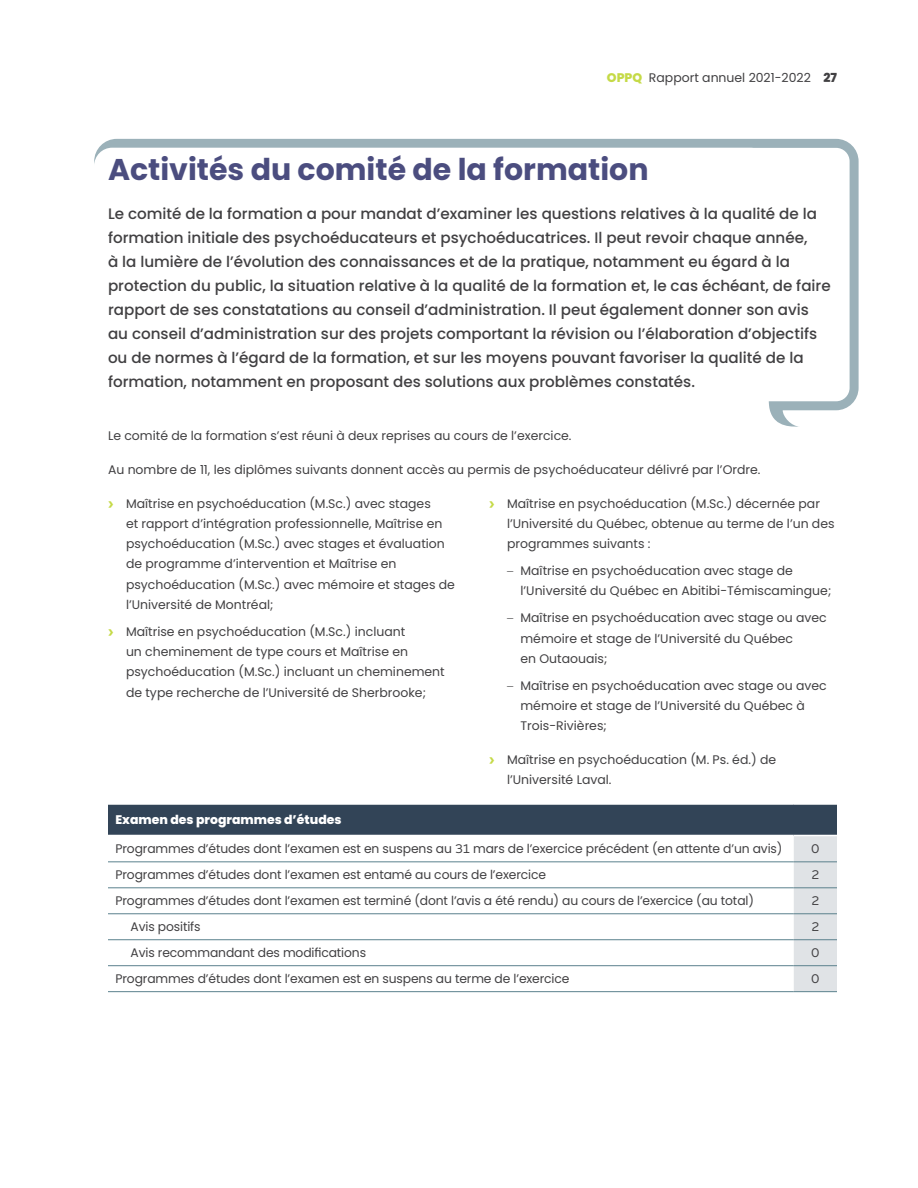
<style>
.page{position:relative;width:918px;height:1188px;background:#fff}
.page>*{position:absolute;margin:0;border:0;box-sizing:border-box;transform-origin:0 0}
.t1{font:700 30px "Poppins";color:#4b4d7f}
.P-Intro-Encadré{font:500 15.15px/24px "Poppins";color:#414042}
.TD{font:12.45px/20.2px "Poppins";color:#414042}
.P_span{font:12.45px "Poppins";color:#414042}
.TH{font:800 12.45px "Poppins";color:#fff}
.TD-2{font:12.45px "Alright Sans";color:#414042}
.s1{font-weight:800;color:#c5da47}
.s2{font-weight:800}
.s3{font-family:"Montserrat";font-weight:700;font-size:16.5px;color:#c5da47}
.s4{font-family:"Montserrat"}
.s5{font-family:"Alright Sans"}
</style>
<div class="page">
<div style="left:108px;top:804px;width:729px;height:32px;background:#324457"></div>
<div style="left:794px;top:836px;width:43px;height:155px;background:#e0e3e6"></div>
<hr style="left:108px;top:803px;width:686px;height:2px;background:#fff">
<hr style="left:794px;top:803px;width:43px;height:2px;background:#fff">
<hr style="left:108px;top:835px;width:686px;height:1px;background:#fff">
<hr style="left:794px;top:835px;width:43px;height:1px;background:#fff">
<hr style="left:108px;top:861px;width:686px;height:1px;background:#5b818d">
<hr style="left:794px;top:861px;width:43px;height:1px;background:#5b818d">
<hr style="left:108px;top:887px;width:686px;height:1px;background:#5b818d">
<hr style="left:794px;top:887px;width:43px;height:1px;background:#5b818d">
<hr style="left:108px;top:913px;width:686px;height:1px;background:#5b818d">
<hr style="left:794px;top:913px;width:43px;height:1px;background:#5b818d">
<hr style="left:108px;top:939px;width:686px;height:1px;background:#5b818d">
<hr style="left:794px;top:939px;width:43px;height:1px;background:#5b818d">
<hr style="left:108px;top:965px;width:686px;height:1px;background:#5b818d">
<hr style="left:794px;top:965px;width:43px;height:1px;background:#5b818d">
<hr style="left:108px;top:991px;width:686px;height:1px;background:#5b818d">
<hr style="left:794px;top:991px;width:43px;height:1px;background:#5b818d">
<svg style="left:94px;top:139px;width:765px;height:288px"></svg>
<p class="TD" style="left:607px;top:68px;width:232px"><span class="s1">OPPQ</span> Rapport annuel 2021-2022 <span class="s2">27</span></p>
<h2 class="t1" style="left:108px;top:152px;width:542px">Activités du comité de la formation</h2>
<p class="P-Intro-Encadré" style="left:108px;top:202px;width:724px">Le comité de la formation a pour mandat d’examiner les questions relatives à la qualité de la formation initiale des psychoéducateurs et psychoéducatrices. Il peut revoir chaque année,<br>à la lumière de l’évolution des connaissances et de la pratique, notamment eu égard à la protection du public, la situation relative à la qualité de la formation et, le cas échéant, de faire rapport de ses constatations au conseil d’administration. Il peut également donner son avis au conseil d’administration sur des projets comportant la révision ou l’élaboration d’objectifs ou de normes à l’égard de la formation, et sur les moyens pouvant favoriser la qualité de la formation, notamment en proposant des solutions aux problèmes constatés.</p>
<p class="P_span" style="left:108px;top:429px;width:464px">Le comité de la formation s’est réuni à deux reprises au cours de l’exercice.</p>
<p class="P_span" style="left:108px;top:462px;width:653px">Au nombre de 11, les diplômes suivants donnent accès au permis de psychoéducateur délivré par l’Ordre.</p>
<p class="TD" style="left:126px;top:493px;width:330px;text-indent:-18px"><span class="s3">›</span> Maîtrise en psychoéducation (M.Sc.) avec stages<br>et rapport d’intégration professionnelle, Maîtrise en psychoéducation (M.Sc.) avec stages et évaluation de programme d’intervention et Maîtrise en psychoéducation (M.Sc.) avec mémoire et stages de l’Université de Montréal;</p>
<p class="TD" style="left:126px;top:622px;width:320px;text-indent:-18px"><span class="s3">›</span> Maîtrise en psychoéducation (M.Sc.) incluant<br>un cheminement de type cours et Maîtrise en psychoéducation (M.Sc.) incluant un cheminement de type recherche de l’Université de Sherbrooke;</p>
<p class="TD" style="left:507px;top:493px;width:329px;text-indent:-18px"><span class="s3">›</span> Maîtrise en psychoéducation (M.Sc.) décernée par l’Université du Québec, obtenue au terme de l’un des programmes suivants :</p>
<p class="TD" style="left:520px;top:561px;width:312px;text-indent:-14px"><span class="s4">–</span> Maîtrise en psychoéducation avec stage de l’Université du Québec en Abitibi-Témiscamingue;</p>
<p class="TD" style="left:520px;top:608px;width:308px;text-indent:-14px"><span class="s4">–</span> Maîtrise en psychoéducation avec stage ou avec mémoire et stage de l’Université du Québec<br>en Outaouais;</p>
<p class="TD" style="left:520px;top:676px;width:308px;text-indent:-14px"><span class="s4">–</span> Maîtrise en psychoéducation avec stage ou avec mémoire et stage de l’Université du Québec à<br>Trois-Rivières;</p>
<p class="TD" style="left:507px;top:750px;width:271px;text-indent:-18px"><span class="s3">›</span> Maîtrise en psychoéducation (M. Ps. éd.) de l’Université Laval.</p>
<p class="TH" style="left:116px;top:813px;width:228px">Examen des programmes d’études</p>
<p class="TD" style="left:116px;top:839px;width:669px">Programmes d’études dont l’examen est en suspens au <span class="s5">31</span> mars de l’exercice précédent (en attente d’un avis)</p>
<p class="TD-2" style="left:812px;top:840px;width:9px">0</p>
<p class="TD" style="left:116px;top:865px;width:432px">Programmes d’études dont l’examen est entamé au cours de l’exercice</p>
<p class="TD-2" style="left:812px;top:866px;width:9px">2</p>
<p class="TD" style="left:116px;top:891px;width:640px">Programmes d’études dont l’examen est terminé (dont l’avis a été rendu) au cours de l’exercice (au total)</p>
<p class="TD-2" style="left:812px;top:892px;width:9px">2</p>
<p class="TD" style="left:130px;top:917px;width:72px">Avis positifs</p>
<p class="TD-2" style="left:812px;top:918px;width:9px">2</p>
<p class="TD" style="left:130px;top:943px;width:237px">Avis recommandant des modifications</p>
<p class="TD-2" style="left:812px;top:944px;width:9px">0</p>
<p class="TD" style="left:116px;top:969px;width:456px">Programmes d’études dont l’examen est en suspens au terme de l’exercice</p>
<p class="TD-2" style="left:812px;top:970px;width:9px">0</p>
</div>
